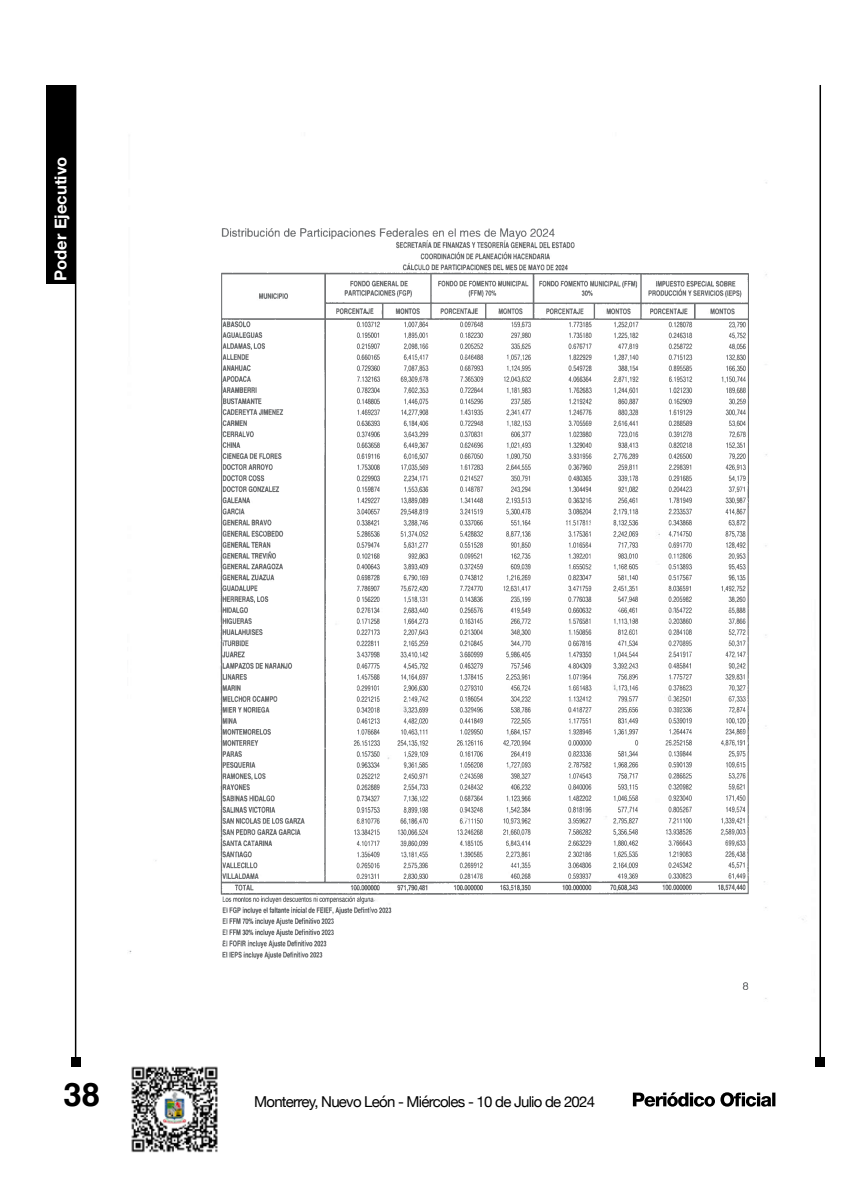
<style>
.page{position:relative;width:851px;height:1191px;background:#fff}
.page>*{position:absolute;margin:0;border:0;box-sizing:border-box;transform-origin:0 0}
.t1{font:700 33px "Helvetica";color:#000}
.t2{font:700 16.5px "Helvetica Neue";color:#fff}
.t3{font:15px "Helvetica Neue";letter-spacing:-.05em;color:#000}
</style>
<div class="page">
<hr style="left:75px;top:85px;width:1px;height:977px;background:#000">
<div style="left:71px;top:1057px;width:9px;height:10px;background:#000"></div>
<hr style="left:819px;top:85px;width:1px;height:977px;background:#000">
<div style="left:814px;top:1057px;width:10px;height:10px;background:#000"></div>
<div style="left:46px;top:85px;width:30px;height:198px;background:#000"></div>
<svg style="left:632px;top:1092px;width:143px;height:14px"></svg>
<img style="left:131px;top:1066px;width:87px;height:87px">
<img style="left:221px;top:228px;width:527px;height:761px">
<p class="t2" style="left:48px;top:281px;width:126px;rotate:-90deg">Poder Ejecutivo</p>
<h1 class="t1" style="left:63px;top:1074px;width:38px">38</h1>
<p class="t3" style="left:254px;top:1090px;width:342px">Monterrey, Nuevo León - Miércoles - 10 de Julio de 2024</p>
</div>
